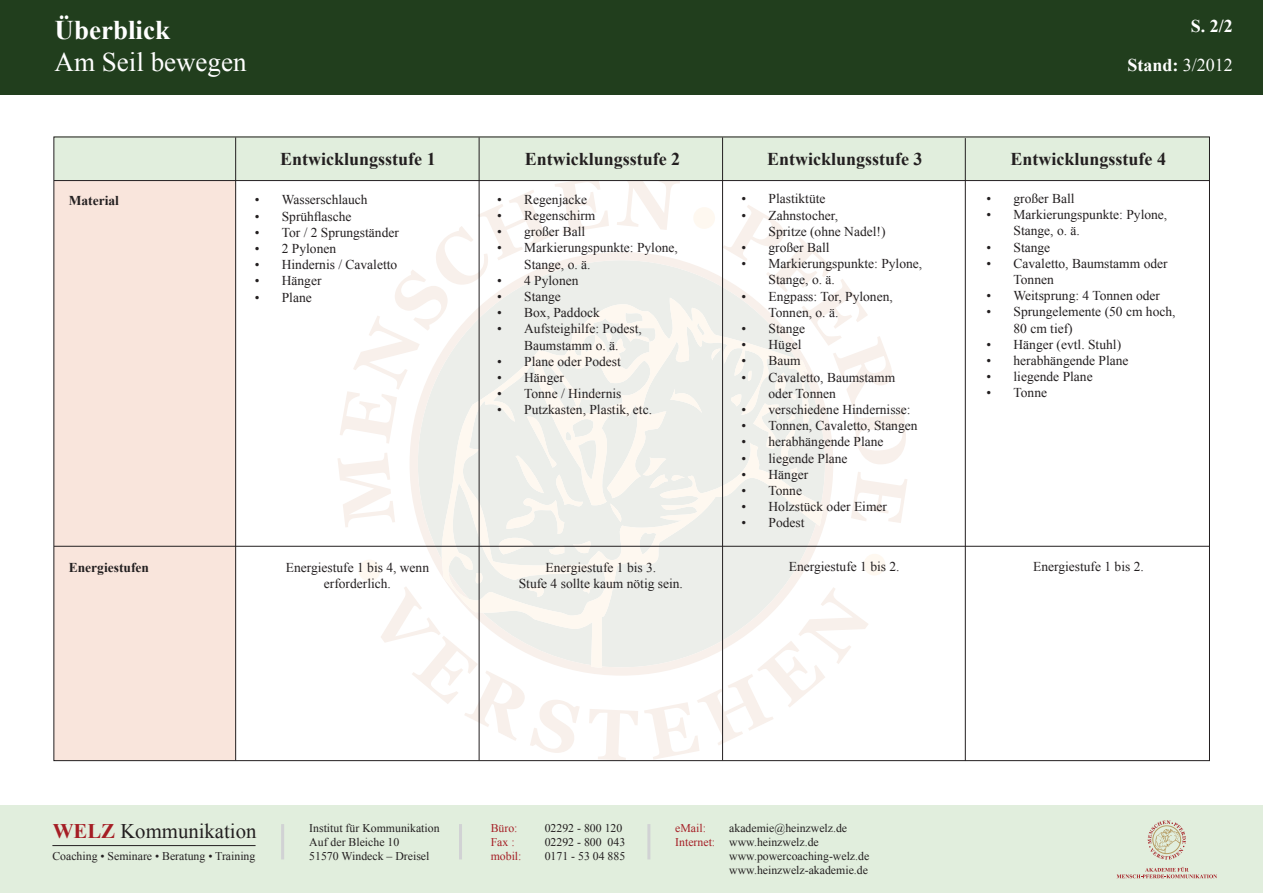
<style>
.page{position:relative;width:1263px;height:893px;background:#fff}
.page>*{position:absolute;margin:0;border:0;box-sizing:border-box;transform-origin:0 0}
.t1{font:27px "Times New Roman";color:#fff}
.t2{font:700 27px "Times New Roman";color:#fff}
.t3{font:20.7px "Times New Roman";color:#231f20}
.t4{font:700 18px "Times New Roman";color:#231f20}
.t5{font:700 18px/39px "Times New Roman";color:#fff;text-align:right}
.t6{font:13.5px/16.2px "Times New Roman";color:#231f20}
.t7{font:700 13.5px "Times New Roman";color:#231f20}
.t8{font:11.85px/14.1px "Times New Roman";color:#231f20}
.t9{font:11.85px "Times New Roman";color:#a51e25}
.s1{font-weight:400}
.s2{font-weight:700;color:#a51e25}
.s3{color:#a51e25}
</style>
<div class="page">
<div style="left:54px;top:181px;width:182px;height:580px;background:#f9e5dc"></div>
<svg style="left:337px;top:181px;width:570px;height:578px"></svg>
<div style="left:54px;top:137px;width:1155px;height:43px;background:#e1eedd"></div>
<div style="left:0;top:805px;width:1263px;height:88px;background:#e1eedd"></div>
<div style="left:0;top:0;width:1263px;height:95px;background:#213e1d"></div>
<hr style="left:52px;top:845px;width:204px;height:1px;background:#231f20">
<hr style="left:281px;top:824px;width:3px;height:35px;background:#d1d2d4">
<hr style="left:459px;top:824px;width:3px;height:35px;background:#d1d2d4">
<hr style="left:647px;top:824px;width:3px;height:35px;background:#d1d2d4">
<hr style="left:235px;top:137px;width:1px;height:623px;background:#231f20">
<hr style="left:54px;top:180px;width:1155px;height:1px;background:#231f20">
<hr style="left:479px;top:137px;width:1px;height:623px;background:#231f20">
<hr style="left:722px;top:137px;width:1px;height:623px;background:#231f20">
<hr style="left:965px;top:138px;width:1px;height:623px;background:#231f20">
<svg style="left:1148px;top:820px;width:38px;height:40px"></svg>
<div style="left:1152px;top:825px;width:29px;height:29px;border:1px solid #b59b62;border-radius:50%"></div>
<svg style="left:1116px;top:867px;width:101px;height:11px"></svg>
<hr style="left:54px;top:546px;width:1155px;height:1px;background:#231f20">
<h1 class="t2" style="left:55px;top:11px;width:117px">Überblick</h1>
<h1 class="t1" style="left:55px;top:44px;width:193px">Am Seil bewegen</h1>
<h3 class="t5" style="left:1127px;top:6px;width:107px">S. 2/2<br>Stand: <span class="s1">3/2012</span></h3>
<p class="t7" style="left:69px;top:191px;width:52px">Material</p>
<h3 class="t4" style="left:280px;top:147px;width:157px">Entwicklungsstufe 1</h3>
<h3 class="t4" style="left:525px;top:147px;width:157px">Entwicklungsstufe 2</h3>
<h3 class="t4" style="left:767px;top:147px;width:157px">Entwicklungsstufe 3</h3>
<h3 class="t4" style="left:1010px;top:147px;width:157px">Entwicklungsstufe 4</h3>
<p class="t6" style="left:255px;top:192px;width:114px">• Wasserschlauch</p>
<p class="t6" style="left:255px;top:208px;width:98px">• Sprühflasche</p>
<p class="t6" style="left:255px;top:224px;width:146px">• Tor / 2 Sprungständer</p>
<p class="t6" style="left:255px;top:240px;width:83px">• 2 Pylonen</p>
<p class="t6" style="left:255px;top:256px;width:144px">• Hindernis / Cavaletto</p>
<p class="t6" style="left:255px;top:273px;width:68px">• Hänger</p>
<p class="t6" style="left:255px;top:289px;width:58px">• Plane</p>
<p class="t6" style="left:497px;top:191px;width:91px">• Regenjacke</p>
<p class="t6" style="left:497px;top:207px;width:100px">• Regenschirm</p>
<p class="t6" style="left:497px;top:223px;width:90px">• großer Ball</p>
<p class="t6" style="left:524px;top:240px;width:155px;text-indent:-27px">• Markierungspunkte: Pylone,<br>Stange, o. ä.</p>
<p class="t6" style="left:497px;top:272px;width:83px">• 4 Pylonen</p>
<p class="t6" style="left:497px;top:288px;width:65px">• Stange</p>
<p class="t6" style="left:497px;top:304px;width:104px">• Box, Paddock</p>
<p class="t6" style="left:497px;top:321px;width:146px;text-align:center">• Aufsteighilfe: Podest,<br>Baumstamm o. ä.</p>
<p class="t6" style="left:497px;top:353px;width:125px">• Plane oder Podest</p>
<p class="t6" style="left:497px;top:369px;width:68px">• Hänger</p>
<p class="t6" style="left:497px;top:385px;width:126px">• Tonne / Hindernis</p>
<p class="t6" style="left:497px;top:402px;width:156px">• Putzkasten, Plastik, etc.</p>
<p class="t6" style="left:741px;top:191px;width:86px">• Plastiktüte</p>
<p class="t6" style="left:768px;top:207px;width:118px;text-indent:-27px">• Zahnstocher,<br>Spritze (ohne Nadel!)</p>
<p class="t6" style="left:741px;top:239px;width:90px">• großer Ball</p>
<p class="t6" style="left:768px;top:255px;width:155px;text-indent:-27px">• Markierungspunkte: Pylone,<br>Stange, o. ä.</p>
<p class="t6" style="left:768px;top:288px;width:126px;text-indent:-27px">• Engpass: Tor, Pylonen,<br>Tonnen, o. ä.</p>
<p class="t6" style="left:741px;top:320px;width:65px">• Stange</p>
<p class="t6" style="left:741px;top:336px;width:61px">• Hügel</p>
<p class="t6" style="left:741px;top:353px;width:61px">• Baum</p>
<p class="t6" style="left:768px;top:369px;width:128px;text-indent:-27px">• Cavaletto, Baumstamm oder Tonnen</p>
<p class="t6" style="left:741px;top:401px;width:171px">• verschiedene Hindernisse:</p>
<p class="t6" style="left:741px;top:417px;width:178px">• Tonnen, Cavaletto, Stangen</p>
<p class="t6" style="left:741px;top:434px;width:144px">• herabhängende Plane</p>
<p class="t6" style="left:741px;top:450px;width:108px">• liegende Plane</p>
<p class="t6" style="left:741px;top:466px;width:68px">• Hänger</p>
<p class="t6" style="left:741px;top:482px;width:62px">• Tonne</p>
<p class="t6" style="left:741px;top:498px;width:147px">• Holzstück oder Eimer</p>
<p class="t6" style="left:741px;top:515px;width:65px">• Podest</p>
<p class="t6" style="left:986px;top:190px;width:90px">• großer Ball</p>
<p class="t6" style="left:1013px;top:206px;width:155px;text-indent:-27px">• Markierungspunkte: Pylone,<br>Stange, o. ä.</p>
<p class="t6" style="left:986px;top:239px;width:65px">• Stange</p>
<p class="t6" style="left:1013px;top:255px;width:156px;text-indent:-27px">• Cavaletto, Baumstamm oder<br>Tonnen</p>
<p class="t6" style="left:986px;top:287px;width:175px">• Weitsprung: 4 Tonnen oder</p>
<p class="t6" style="left:1013px;top:304px;width:163px;text-indent:-27px">• Sprungelemente (50 cm hoch,<br>80 cm tief)</p>
<p class="t6" style="left:986px;top:336px;width:136px">• Hänger (evtl. Stuhl)</p>
<p class="t6" style="left:986px;top:352px;width:144px">• herabhängende Plane</p>
<p class="t6" style="left:986px;top:368px;width:108px">• liegende Plane</p>
<p class="t6" style="left:986px;top:385px;width:62px">• Tonne</p>
<p class="t7" style="left:69px;top:559px;width:82px">Energiestufen</p>
<p class="t6" style="left:286px;top:559px;width:145px;text-align:center">Energiestufe 1 bis 4, wenn erforderlich.</p>
<p class="t6" style="left:519px;top:559px;width:166px;text-align:center">Energiestufe 1 bis 3.<br>Stufe 4 sollte kaum nötig sein.</p>
<p class="t6" style="left:789px;top:558px;width:112px">Energiestufe 1 bis 2.</p>
<p class="t6" style="left:1033px;top:558px;width:112px">Energiestufe 1 bis 2.</p>
<h2 class="t3" style="left:53px;top:817px;width:205px"><span class="s2">WELZ</span> Kommunikation</h2>
<p class="t8" style="left:309px;top:821px;width:132px">Institut für Kommunikation<br>Auf der Bleiche 10<br>51570 Windeck – Dreisel</p>
<p class="t9" style="left:675px;top:820px;width:32px">eMail:</p>
<p class="t8" style="left:729px;top:821px;width:119px">akademie@heinzwelz.de</p>
<p class="t9" style="left:491px;top:820px;width:28px">Büro:</p>
<p class="t8" style="left:545px;top:821px;width:79px">02292 - 800 120</p>
<p class="t9" style="left:491px;top:834px;width:25px">Fax :</p>
<p class="t8" style="left:545px;top:835px;width:82px">02292 - 800 043</p>
<p class="t9" style="left:491px;top:848px;width:32px">mobil:</p>
<p class="t8" style="left:545px;top:849px;width:82px">0171 - 53 04 885</p>
<p class="t8" style="left:675px;top:835px;width:145px"><span class="s3">Internet:</span> www.heinzwelz.de</p>
<p class="t8" style="left:729px;top:849px;width:142px">www.powercoaching-welz.de</p>
<p class="t8" style="left:729px;top:863px;width:140px">www.heinzwelz-akademie.de</p>
<p class="t8" style="left:52px;top:849px;width:204px">Coaching • Seminare • Beratung • Training</p>
</div>
